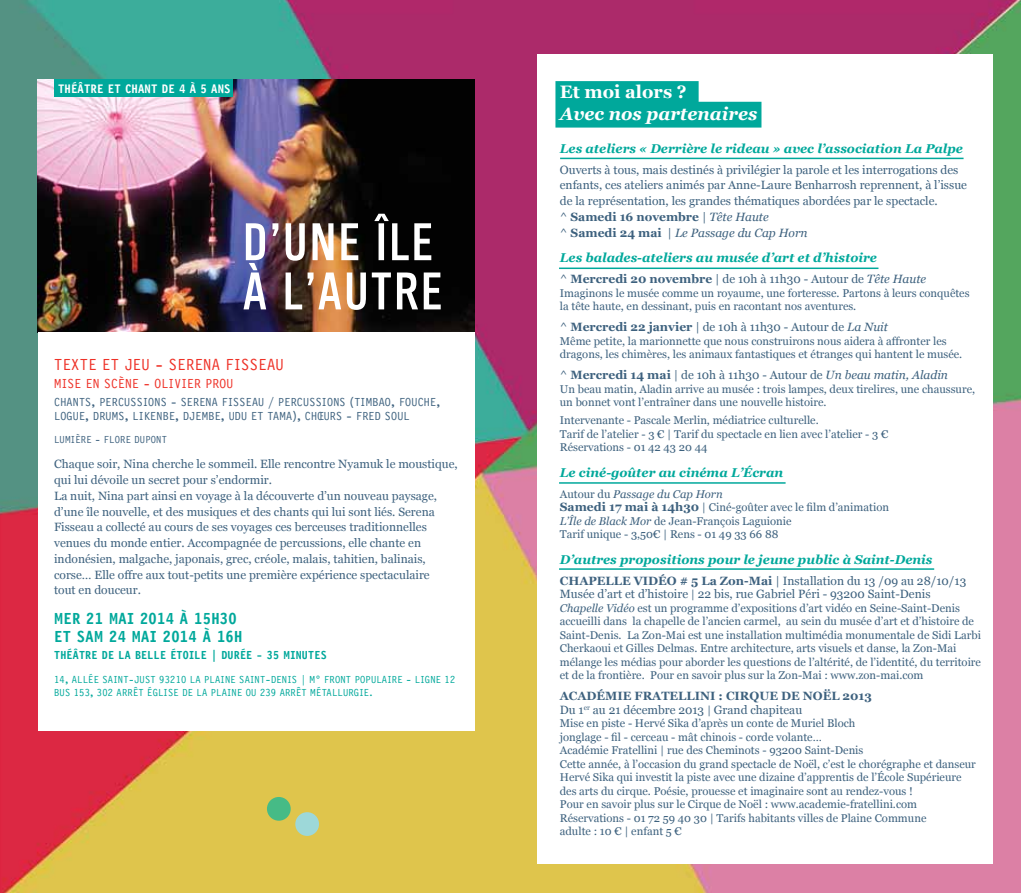
<style>
.page{position:relative;width:1021px;height:893px;background:#fff}
.page>*{position:absolute;margin:0;border:0;box-sizing:border-box;transform-origin:0 0}
.t1{font:50.7px/49.2px "Cg Alpin Gth No 3";letter-spacing:.05em;color:#fff}
.t2{font:italic 700 18px "Georgia";color:#fff}
.t3{font:700 18px "Georgia";color:#fff}
.t4{font:700 16.5px/18px "Textegothique";letter-spacing:.02em;color:#00a89b}
.t5{font:16.5px "Textegothique";letter-spacing:.02em;color:#ee3127}
.t6{font:13.5px "Textegothique";letter-spacing:.02em;color:#ee3127}
.t7{font:italic 700 12.75px "Georgia";color:#00a89b}
.t8{font:700 12.75px "Textegothique";letter-spacing:.01em;color:#fff}
.t9{font:12px/15.8px "Georgia";color:#3d617e}
.t10{font:12px/14.4px "Textegothique";letter-spacing:.02em;color:#3d617e}
.t11{font:700 12px "Textegothique";letter-spacing:.02em;color:#00a89b}
.t12{font:700 12px "Georgia";color:#3d617e}
.t13{font:11.25px/13.5px "Georgia";color:#3d617e}
.t14{font:10.5px/13.5px "Textegothique";letter-spacing:.02em;color:#00a89b}
.t15{font:10.5px "Textegothique";letter-spacing:.02em;color:#3d617e}
.s1{font-weight:700}
.s2{font-style:italic}
.s3{font-weight:700;font-size:12px}
.s4{font-size:11.25px}
</style>
<div class="page">
<img style="left:0;top:0;width:1020px;height:893px">
<img style="left:38px;top:79px;width:437px;height:253px">
<div style="left:38px;top:332px;width:437px;height:398px;background:#fff"></div>
<div style="left:54px;top:79px;width:179px;height:18px;background:#00a89b"></div>
<div style="left:537px;top:54px;width:455px;height:809px;background:#fff"></div>
<svg style="left:555px;top:81px;width:206px;height:47px"></svg>
<hr style="left:560px;top:158px;width:403px;height:1px;background:#00a89b">
<hr style="left:559px;top:268px;width:319px;height:1px;background:#00a89b">
<hr style="left:559px;top:482px;width:226px;height:2px;background:#00a89b">
<hr style="left:559px;top:568px;width:375px;height:2px;background:#00a89b">
<div style="left:267px;top:797px;width:24px;height:24px;background:#46bb86;border-radius:50%"></div>
<div style="left:295px;top:812px;width:24px;height:24px;background:#9dd8d9;border-radius:50%"></div>
<p class="t8" style="left:58px;top:81px;width:174px">THÉÂTRE ET CHANT DE 4 À 5 ANS</p>
<h2 class="t3" style="left:560px;top:80px;width:128px">Et moi alors ?</h2>
<h2 class="t2" style="left:560px;top:102px;width:199px">Avec nos partenaires</h2>
<p class="t7" style="left:560px;top:140px;width:404px">Les ateliers « Derrière le rideau » avec l’association La Palpe</p>
<p class="t9" style="left:560px;top:162px;width:409px">Ouverts à tous, mais destinés à privilégier la parole et les interrogations des enfants, ces ateliers animés par Anne-Laure Benharrosh reprennent, à l’issue de la représentation, les grandes thématiques abordées par le spectacle.<br>^ <span class="s1">Samedi 16 novembre</span> | <span class="s2">Tête Haute<br></span>^ <span class="s1">Samedi 24 mai</span> | <span class="s2">Le Passage du Cap Horn</span></p>
<p class="t7" style="left:560px;top:249px;width:319px">Les balades-ateliers au musée d’art et d’histoire</p>
<p class="t9" style="left:560px;top:271px;width:368px">^ <span class="s1">Mercredi 20 novembre</span> | de 10h à 11h30 - Autour de <span class="s2">Tête Haute</span></p>
<p class="t13" style="left:560px;top:286px;width:411px">Imaginons le musée comme un royaume, une forteresse. Partons à leurs conquêtes la tête haute, en dessinant, puis en racontant nos aventures.</p>
<p class="t9" style="left:560px;top:319px;width:330px">^ <span class="s1">Mercredi 22 janvier</span> | de 10h à 11h30 - Autour de <span class="s2">La Nuit</span></p>
<p class="t13" style="left:560px;top:334px;width:404px">Même petite, la marionnette que nous construirons nous aidera à affronter les dragons, les chimères, les animaux fantastiques et étranges qui hantent le musée.</p>
<p class="t9" style="left:560px;top:367px;width:389px">^ <span class="s1">Mercredi 14 mai</span> | de 10h à 11h30 - Autour de <span class="s2">Un beau matin, Aladin</span></p>
<p class="t13" style="left:560px;top:382px;width:417px">Un beau matin, Aladin arrive au musée : trois lampes, deux tirelires, une chaussure, un bonnet vont l’entraîner dans une nouvelle histoire.</p>
<p class="t13" style="left:560px;top:414px;width:330px">Intervenante - Pascale Merlin, médiatrice culturelle.<br>Tarif de l’atelier - 3 € | Tarif du spectacle en lien avec l’atelier - 3 €<br>Réservations - 01 42 43 20 44</p>
<p class="t7" style="left:560px;top:464px;width:225px">Le ciné-goûter au cinéma L’Écran</p>
<p class="t13" style="left:560px;top:487px;width:331px">Autour du <span class="s2">Passage du Cap Horn<br></span><span class="s3">Samedi 17 mai à 14h30</span> | Ciné-goûter avec le film d’animation <span class="s2">L’Île de Black Mor</span> de Jean-François Laguionie<br>Tarif unique - 3,50€ | Rens - 01 49 33 66 88</p>
<p class="t7" style="left:560px;top:551px;width:374px">D’autres propositions pour le jeune public à Saint-Denis</p>
<p class="t9" style="left:560px;top:574px;width:408px;line-height:13.5px"><span class="s1">CHAPELLE VIDÉO # 5 La Zon-Mai</span> | Installation du 13 /09 au 28/10/13<br>Musée d’art et d’histoire <span class="s4">|</span> 22 bis, rue Gabriel Péri - 93200 Saint-Denis</p>
<p class="t13" style="left:560px;top:601px;width:422px"><span class="s2">Chapelle Vidéo</span> est un programme d’expositions d’art vidéo en Seine-Saint-Denis accueilli dans la chapelle de l’ancien carmel, au sein du musée d’art et d’histoire de Saint-Denis. La Zon-Mai est une installation multimédia monumentale de Sidi Larbi Cherkaoui et Gilles Delmas. Entre architecture, arts visuels et danse, la Zon-Mai mélange les médias pour aborder les questions de l’altérité, de l’identité, du territoire et de la frontière. Pour en savoir plus sur la Zon-Mai : www.zon-mai.com</p>
<p class="t12" style="left:560px;top:688px;width:20px">Acad</p>
<p class="t12" style="left:596px;top:688px;width:19px">Émie</p>
<p class="t12" style="left:634px;top:688px;width:44px">fratelli</p>
<h1 class="t1" style="left:243px;top:218px;width:200px">D’UNE ÎLE<br>À L’AUTRE</h1>
<h3 class="t5" style="left:54px;top:355px;width:231px">TEXTE ET JEU - SERENA FISSEAU</h3>
<p class="t6" style="left:54px;top:376px;width:181px">MISE EN SCÈNE - OLIVIER PROU</p>
<p class="t10" style="left:54px;top:395px;width:387px">CHANTS, PERCUSSIONS - SERENA FISSEAU / PERCUSSIONS (TIMBAO, FOUCHE,<br>LOGUE, DRUMS, LIKENBE, DJEMBE, UDU ET TAMA), CHœURS - FRED SOUL</p>
<p class="t15" style="left:54px;top:433px;width:114px">LUMIÈRE - FLORE DUPONT</p>
<p class="t9" style="left:54px;top:457px;width:405px">Chaque soir, Nina cherche le sommeil. Elle rencontre Nyamuk le moustique, qui lui dévoile un secret pour s’endormir.<br>La nuit, Nina part ainsi en voyage à la découverte d’un nouveau paysage, d’une île nouvelle, et des musiques et des chants qui lui sont liés. Serena Fisseau a collecté au cours de ses voyages ces berceuses traditionnelles venues du monde entier. Accompagnée de percussions, elle chante en indonésien, malgache, japonais, grec, créole, malais, tahitien, balinais, corse… Elle offre aux tout-petits une première expérience spectaculaire<br>tout en douceur.</p>
<h3 class="t4" style="left:54px;top:611px;width:190px">MER 21 MAI 2014 À 15H30<br>ET SAM 24 MAI 2014 À 16H</h3>
<p class="t11" style="left:54px;top:648px;width:274px">THÉÂTRE DE LA BELLE ÉTOILE | DURÉE - 35 MINUTES</p>
<p class="t14" style="left:54px;top:673px;width:402px">14, ALLÉE SAINT-JUST 93210 LA PLAINE SAINT-DENIS | M° FRONT POPULAIRE - LIGNE 12<br>BUS 153, 302 ARRÊT ÉGLISE DE LA PLAINE OU 239 ARRÊT MÉTALLURGIE.</p>
<p class="t9" style="left:560px;top:689px;width:313px;line-height:13.5px;text-indent:140px"><span class="s1">ni : cirque de noël 2013<br></span>Du 1<sup>er</sup> au 21 décembre 2013 <span class="s4">|</span> Grand chapiteau</p>
<p class="t13" style="left:560px;top:717px;width:417px">Mise en piste - Hervé Sika d’après un conte de Muriel Bloch<br>jonglage - fil - cerceau - mât chinois - corde volante…<br>Académie Fratellini | rue des Cheminots - 93200 Saint-Denis<br>Cette année, à l’occasion du grand spectacle de Noël, c’est le chorégraphe et danseur Hervé Sika qui investit la piste avec une dizaine d’apprentis de l’École Supérieure des arts du cirque. Poésie, prouesse et imaginaire sont au rendez-vous !<br>Pour en savoir plus sur le Cirque de Noël : www.academie-fratellini.com Réservations - 01 72 59 40 30 | Tarifs habitants villes de Plaine Commune<br>adulte : 10 € | enfant 5 €</p>
</div>
